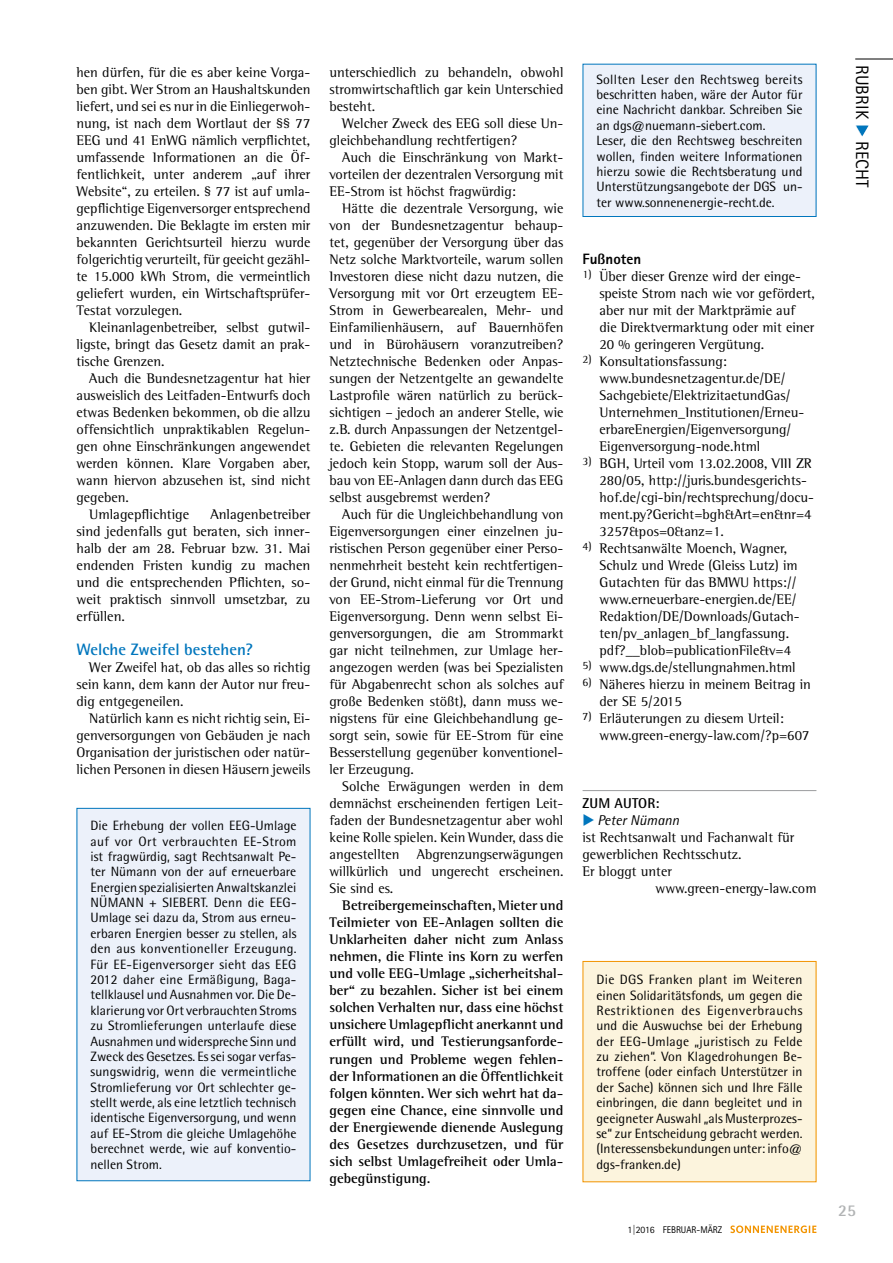
<style>
.page{position:relative;width:893px;height:1263px;background:#fff}
.page>*{position:absolute;margin:0;border:0;box-sizing:border-box;transform-origin:0 0}
.t1{font:18px "Rotis Sans Serif Std";letter-spacing:.01em;color:#000}
.t2{font:700 16.5px "Rotis Semi Sans Std";color:#0076bd}
.t3{font:700 16.5px "Rotis Semi Sans Std";color:#b1b3b4}
.t4{font:800 15px "Rotis Sans Serif Std";color:#000}
.t5{font:14.25px/17px "Rotis Semi Serif Std";color:#000;text-align:justify}
.t6{font:700 14.25px/17px "Rotis Semi Serif Std";color:#000;text-align:justify}
.t7{font:italic 14.25px "Rotis Semi Sans Std";color:#000}
.t8{font:700 14.25px "Rotis Semi Sans Std";letter-spacing:.01em;color:#000}
.t9{font:13.5px/15.5px "Rotis Semi Sans Std";color:#000;text-align:justify}
.t10{font:9.75px "Rotis Sans Serif Std";color:#000}
.s1{color:#0076bd}
</style>
<div class="page">
<svg style="left:730px;top:1225px;width:86px;height:8px"></svg>
<hr style="left:855px;top:59px;width:38px;height:1px;background:#000">
<div style="left:77px;top:808px;width:233px;height:373px;background:#ecf1fa"></div>
<div style="left:583px;top:64px;width:233px;height:152px;background:#ecf1fa"></div>
<div style="left:583px;top:64px;width:233px;height:153px;border:1px solid #0076bd"></div>
<div style="left:583px;top:961px;width:233px;height:221px;background:#fcf4dd"></div>
<hr style="left:583px;top:790px;width:233px;height:1px;background:#9c9d9f">
<svg style="left:856px;top:125px;width:13px;height:12px"></svg>
<p class="t5" style="left:77px;top:63px;width:235px">hen dürfen, für die es aber keine Vorga&shy;ben gibt. Wer Strom an Haushaltskunden liefert, und sei es nur in die Einliegerwoh&shy;nung, ist nach dem Wortlaut der §§ 77<br>EEG und 41 EnWG nämlich verpflichtet, umfassende Informationen an die Öf&shy;fentlichkeit, unter anderem „auf ihrer Website“, zu erteilen. § 77 ist auf umla&shy;gepflichtige Eigenversorger entsprechend anzuwenden. Die Beklagte im ersten mir bekannten Gerichtsurteil hierzu wurde folgerichtig verurteilt, für geeicht gezähl&shy;te 15.000 kWh Strom, die vermeintlich geliefert wurden, ein Wirtschaftsprüfer-Testat vorzulegen.</p>
<p class="t5" style="left:77px;top:318px;width:235px;text-indent:13px">Kleinanlagenbetreiber, selbst gutwil&shy;ligste, bringt das Gesetz damit an prak&shy;tische Grenzen.</p>
<p class="t5" style="left:89px;top:369px;width:223px">Auch die Bundesnetzagentur hat hier</p>
<p class="t5" style="left:77px;top:387px;width:235px">ausweislich des Leitfaden-Entwurfs doch</p>
<p class="t5" style="left:77px;top:404px;width:235px">etwas Bedenken bekommen, ob die allzu</p>
<p class="t5" style="left:77px;top:421px;width:235px">offensichtlich unpraktikablen Regelun-</p>
<p class="t5" style="left:77px;top:438px;width:235px">gen ohne Einschränkungen angewendet</p>
<p class="t5" style="left:77px;top:455px;width:235px">werden können. Klare Vorgaben aber,</p>
<p class="t5" style="left:77px;top:472px;width:235px">wann hiervon abzusehen ist, sind nicht</p>
<p class="t5" style="left:77px;top:489px;width:54px">gegeben.</p>
<p class="t5" style="left:89px;top:505px;width:101px">Umlagepflichtige</p>
<p class="t5" style="left:77px;top:505px;width:235px;text-indent:134px">Anlagenbetreiber sind jedenfalls gut beraten, sich inner&shy;halb der am 28. Februar bzw. 31. Mai endenden Fristen kundig zu machen und die entsprechenden Pflichten, so&shy;weit praktisch sinnvoll umsetzbar, zu erfüllen.</p>
<p class="t2" style="left:77px;top:639px;width:178px">Welche Zweifel bestehen?</p>
<p class="t5" style="left:77px;top:659px;width:235px;text-indent:13px">Wer Zweifel hat, ob das alles so richtig sein kann, dem kann der Autor nur freu&shy;dig entgegeneilen.</p>
<p class="t5" style="left:77px;top:710px;width:235px;text-indent:13px">Natürlich kann es nicht richtig sein, Ei&shy;genversorgungen von Gebäuden je nach Organisation der juristischen oder natür&shy;lichen Personen in diesen Häusern jeweils</p>
<p class="t9" style="left:90px;top:818px;width:208px">Die Erhebung der vollen EEG-Umlage auf vor Ort verbrauchten EE-Strom ist fragwürdig, sagt Rechtsanwalt Pe&shy;ter Nümann von der auf erneuerbare Energien spezialisierten Anwaltskanzlei NÜMANN + SIEBERT. Denn die EEG-Umlage sei dazu da, Strom aus erneu&shy;erbaren Energien besser zu stellen, als den aus konventioneller Erzeugung.<br>Für EE-Eigenversorger sieht das EEG 2012 daher eine Ermäßigung, Baga&shy;tellklausel und Ausnahmen vor. Die De&shy;klarierung vor Ort verbrauchten Stroms zu Stromlieferungen unterlaufe diese Ausnahmen und widerspreche Sinn und Zweck des Gesetzes. Es sei sogar verfas&shy;sungswidrig, wenn die vermeintliche Stromlieferung vor Ort schlechter ge&shy;stellt werde, als eine letztlich technisch identische Eigenversorgung, und wenn auf EE-Strom die gleiche Umlagehöhe berechnet werde, wie auf konventio&shy;nellen Strom.</p>
<p class="t5" style="left:330px;top:63px;width:235px">unterschiedlich zu behandeln, obwohl stromwirtschaftlich gar kein Unterschied besteht.</p>
<p class="t5" style="left:330px;top:114px;width:235px;text-indent:13px">Welcher Zweck des EEG soll diese Un&shy;gleichbehandlung rechtfertigen?</p>
<p class="t5" style="left:330px;top:148px;width:235px;text-indent:13px">Auch die Einschränkung von Markt&shy;vorteilen der dezentralen Versorgung mit EE-Strom ist höchst fragwürdig:</p>
<p class="t5" style="left:330px;top:199px;width:235px;text-indent:13px">Hätte die dezentrale Versorgung, wie von der Bundesnetzagentur behaup&shy;tet, gegenüber der Versorgung über das Netz solche Marktvorteile, warum sollen Investoren diese nicht dazu nutzen, die Versorgung mit vor Ort erzeugtem EE-Strom in Gewerbearealen, Mehr- und Einfamilienhäusern, auf Bauernhöfen und in Bürohäusern voranzutreiben?<br>Netztechnische Bedenken oder Anpas&shy;sungen der Netzentgelte an gewandelte Lastprofile wären natürlich zu berück&shy;sichtigen – jedoch an anderer Stelle, wie z.B. durch Anpassungen der Netzentgel&shy;te. Gebieten die relevanten Regelungen jedoch kein Stopp, warum soll der Aus&shy;bau von EE-Anlagen dann durch das EEG selbst ausgebremst werden?</p>
<p class="t5" style="left:330px;top:506px;width:235px;text-indent:13px">Auch für die Ungleichbehandlung von Eigenversorgungen einer einzelnen ju&shy;ristischen Person gegenüber einer Perso&shy;nenmehrheit besteht kein rechtfertigen&shy;der Grund, nicht einmal für die Trennung von EE-Strom-Lieferung vor Ort und Eigenversorgung. Denn wenn selbst Ei&shy;genversorgungen, die am Strommarkt gar nicht teilnehmen, zur Umlage her&shy;angezogen werden (was bei Spezialisten für Abgabenrecht schon als solches auf große Bedenken stößt), dann muss we&shy;nigstens für eine Gleichbehandlung ge&shy;sorgt sein, sowie für EE-Strom für eine Besserstellung gegenüber konventionel&shy;ler Erzeugung.</p>
<p class="t5" style="left:330px;top:778px;width:235px;text-indent:13px">Solche Erwägungen werden in dem demnächst erscheinenden fertigen Leit&shy;faden der Bundesnetzagentur aber wohl keine Rolle spielen. Kein Wunder, dass die angestellten Abgrenzungserwägungen willkürlich und ungerecht erscheinen.<br>Sie sind es.</p>
<p class="t6" style="left:330px;top:897px;width:235px;text-indent:13px">Betreibergemeinschaften, Mieter und Teilmieter von EE-Anlagen sollten die Unklarheiten daher nicht zum Anlass nehmen, die Flinte ins Korn zu werfen und volle EEG-Umlage „sicherheitshal&shy;ber“ zu bezahlen. Sicher ist bei einem solchen Verhalten nur, dass eine höchst unsichere Umlagepflicht anerkannt und erfüllt wird, und Testierungsanforde&shy;rungen und Probleme wegen fehlen&shy;der Informationen an die Öffentlichkeit folgen könnten. Wer sich wehrt hat da&shy;gegen eine Chance, eine sinnvolle und der Energiewende dienende Auslegung des Gesetzes durchzusetzen, und für sich selbst Umlagefreiheit oder Umla&shy;gebegünstigung.</p>
<p class="t9" style="left:596px;top:71px;width:207px;text-align:left">Sollten Leser den Rechtsweg bereits beschritten haben, wäre der Autor für eine Nachricht dankbar. Schreiben Sie an dgs@nuemann-siebert.com.<br>Leser, die den Rechtsweg beschreiten wollen, finden weitere Informationen hierzu sowie die Rechtsberatung und Unterstützungsangebote der DGS un&shy;ter www.sonnenenergie-recht.de.</p>
<p class="t4" style="left:583px;top:249px;width:60px">Fußnoten</p>
<p class="t5" style="left:600px;top:267px;width:217px;text-align:left;text-indent:-17px"><sup>1)</sup> Über dieser Grenze wird der einge&shy;speiste Strom nach wie vor gefördert, aber nur mit der Marktprämie auf die Direktvermarktung oder mit einer 20 % geringeren Vergütung.</p>
<p class="t5" style="left:600px;top:352px;width:206px;text-align:left;text-indent:-17px"><sup>2)</sup> Konsultationsfassung: www.bundesnetzagentur.de/DE/ Sachgebiete/ElektrizitaetundGas/ Unternehmen_Institutionen/Erneu&shy;erbareEnergien/Eigenversorgung/ Eigenversorgung-node.html</p>
<p class="t5" style="left:600px;top:454px;width:216px;text-align:left;text-indent:-17px"><sup>3)</sup> BGH, Urteil vom 13.02.2008, VIII ZR 280/05, http://juris.bundesgerichts&shy;hof.de/cgi-bin/rechtsprechung/docu&shy;ment.py?Gericht=bgh&amp;Art=en&amp;nr=4<br>3257&amp;pos=0&amp;anz=1.</p>
<p class="t5" style="left:600px;top:539px;width:202px;text-align:left;text-indent:-17px"><sup>4)</sup> Rechtsanwälte Moench, Wagner, Schulz und Wrede (Gleiss Lutz) im Gutachten für das BMWU https:// www.erneuerbare-energien.de/EE/ Redaktion/DE/Downloads/Gutach&shy;ten/pv_anlagen_bf_langfassung. pdf?__blob=publicationFile&amp;v=4</p>
<p class="t5" style="left:583px;top:659px;width:215px"><sup>5)</sup> www.dgs.de/stellungnahmen.html</p>
<p class="t5" style="left:600px;top:676px;width:213px;text-indent:-17px"><sup>6)</sup> Näheres hierzu in meinem Beitrag in der SE 5/2015</p>
<p class="t5" style="left:600px;top:710px;width:211px;text-indent:-17px"><sup>7)</sup> Erläuterungen zu diesem Urteil: www.green-energy-law.com/?p=607</p>
<p class="t8" style="left:583px;top:794px;width:78px">ZUM AUTOR:</p>
<p class="t7" style="left:583px;top:811px;width:98px"><span class="s1">◆</span> Peter Nümann</p>
<p class="t5" style="left:583px;top:829px;width:213px">ist Rechtsanwalt und Fachanwalt für</p>
<p class="t5" style="left:583px;top:846px;width:160px">gewerblichen Rechtsschutz.</p>
<p class="t5" style="left:583px;top:863px;width:91px">Er bloggt unter</p>
<p class="t5" style="left:656px;top:880px;width:162px">www.green-energy-law.com</p>
<p class="t9" style="left:596px;top:972px;width:208px">Die DGS Franken plant im Weiteren einen Solidaritätsfonds, um gegen die Restriktionen des Eigenverbrauchs und die Auswuchse bei der Erhebung der EEG-Umlage „juristisch zu Felde zu ziehen“. Von Klagedrohungen Be&shy;troffene (oder einfach Unterstützer in der Sache) können sich und Ihre Fälle einbringen, die dann begleitet und in geeigneter Auswahl „als Musterprozes&shy;se“ zur Entscheidung gebracht werden. (Interessensbekundungen unter: info@ dgs-franken.de)</p>
<p class="t10" style="left:627px;top:1223px;width:96px">1|2016 FEBRUAR-MÄRZ</p>
<p class="t1" style="left:873px;top:65px;width:125px;rotate:90deg">RUBRIK <span class="s1">◆</span> RECHT</p>
<p class="t3" style="left:838px;top:1200px;width:19px">25</p>
</div>
